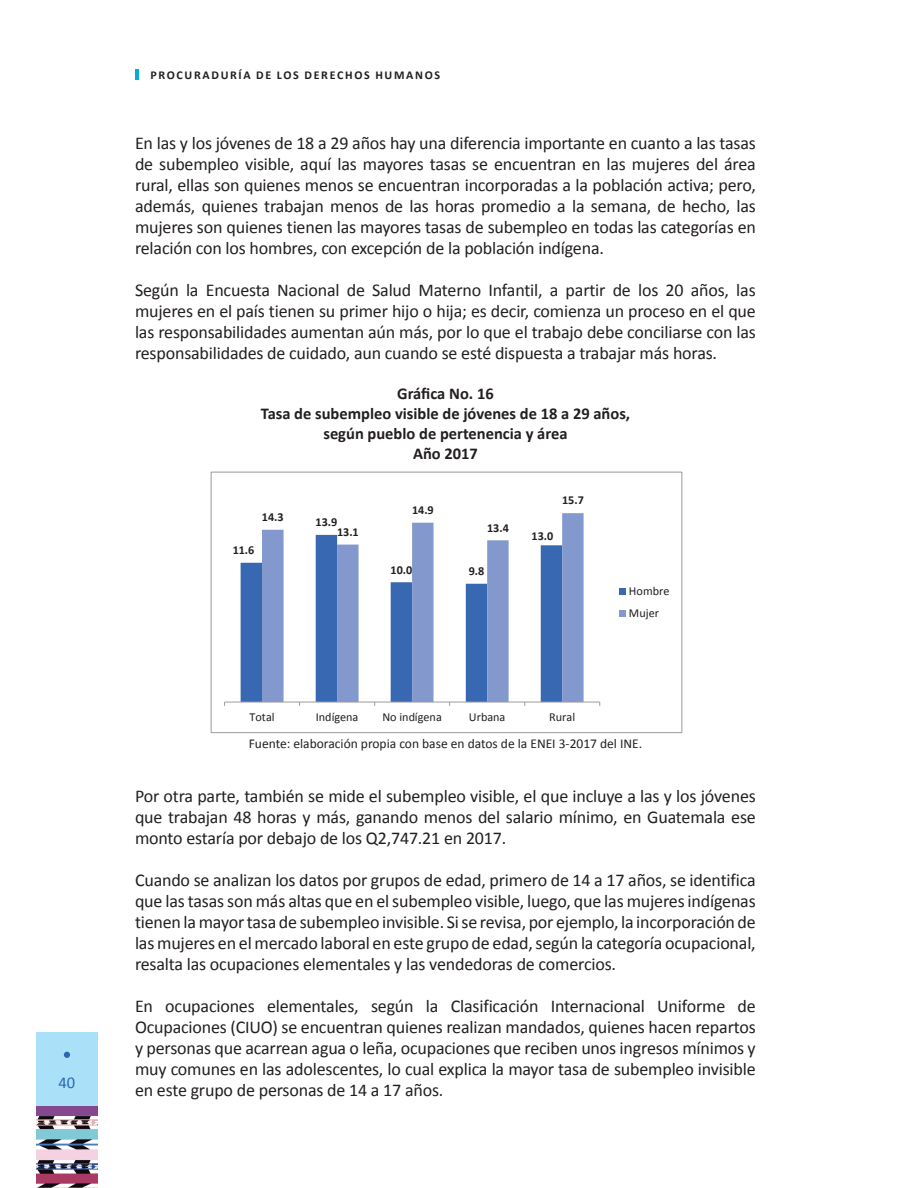
<style>
.page{position:relative;width:918px;height:1188px;background:#fff}
.page>*{position:absolute;margin:0;border:0;box-sizing:border-box;transform-origin:0 0}
.t1{font:18px/21px "Calibri";letter-spacing:-.01em;color:#231f20;text-align:justify}
.t2{font:700 16.5px/19.8px "Calibri";color:#231f20;text-align:center}
.t3{font:16.5px "Calibri";color:#2b67b2}
.t4{font:13.5px "Calibri";color:#231f20}
.t5{font:12.15px/22px "Calibri";color:#231f20}
.t6{font:700 12.15px "Calibri";color:#231f20}
.t7{font:700 12px "Calibri";letter-spacing:.14em;color:#231f20}
</style>
<div class="page">
<img style="left:36px;top:1032px;width:62px;height:156px">
<svg style="left:64px;top:1052px;width:6px;height:6px"></svg>
<svg style="left:135px;top:70px;width:3px;height:10px"></svg>
<div style="left:241px;top:562px;width:21px;height:140px;background:#3868b2"></div>
<svg style="left:262px;top:513px;width:322px;height:189px"></svg>
<hr style="left:225px;top:702px;width:375px;height:1px;background:#9b9ca0">
<div style="left:619px;top:588px;width:7px;height:7px;background:#3868b2"></div>
<div style="left:619px;top:610px;width:7px;height:7px;background:#8399ce"></div>
<div style="left:211px;top:472px;width:471px;height:261px;border:1px solid #9b9ca0"></div>
<p class="t3" style="left:59px;top:1072px;width:18px">40</p>
<p class="t7" style="left:150px;top:68px;width:291px">PROCURADURÍA DE LOS DERECHOS HUMANOS</p>
<p class="t1" style="left:135px;top:131px;width:622px">En las y los jóvenes de 18 a 29 años hay una diferencia importante en cuanto a las tasas de subempleo visible, aquí las mayores tasas se encuentran en las mujeres del área rural, ellas son quienes menos se encuentran incorporadas a la población activa; pero, además, quienes trabajan menos de las horas promedio a la semana, de hecho, las mujeres son quienes tienen las mayores tasas de subempleo en todas las categorías en relación con los hombres, con excepción de la población indígena.</p>
<p class="t1" style="left:135px;top:278px;width:622px">Según la Encuesta Nacional de Salud Materno Infantil, a partir de los 20 años, las mujeres en el país tienen su primer hijo o hija; es decir, comienza un proceso en el que las responsabilidades aumentan aún más, por lo que el trabajo debe conciliarse con las responsabilidades de cuidado, aun cuando se esté dispuesta a trabajar más horas.</p>
<p class="t2" style="left:261px;top:383px;width:371px">Gráfica No. 16<br>Tasa de subempleo visible de jóvenes de 18 a 29 años, según pueblo de pertenencia y área<br>Año 2017</p>
<p class="t6" style="left:262px;top:509px;width:23px">14.3</p>
<p class="t6" style="left:233px;top:542px;width:23px">11.6</p>
<p class="t6" style="left:316px;top:514px;width:23px">13.9</p>
<p class="t6" style="left:337px;top:524px;width:23px">13.1</p>
<p class="t6" style="left:412px;top:502px;width:23px">14.9</p>
<p class="t6" style="left:487px;top:520px;width:23px">13.4</p>
<p class="t6" style="left:391px;top:562px;width:23px">10.0</p>
<p class="t6" style="left:469px;top:563px;width:17px">9.8</p>
<p class="t6" style="left:562px;top:493px;width:23px">15.7</p>
<p class="t6" style="left:532px;top:528px;width:23px">13.0</p>
<p class="t5" style="left:250px;top:706px;width:27px">Total</p>
<p class="t5" style="left:316px;top:706px;width:44px">Indígena</p>
<p class="t5" style="left:382px;top:706px;width:61px">No indígena</p>
<p class="t5" style="left:469px;top:706px;width:38px">Urbana</p>
<p class="t5" style="left:549px;top:706px;width:27px">Rural</p>
<p class="t5" style="left:629px;top:580px;width:42px">Hombre<br>Mujer</p>
<p class="t4" style="left:249px;top:735px;width:395px">Fuente: elaboración propia con base en datos de la ENEI 3-2017 del INE.</p>
<p class="t1" style="left:135px;top:785px;width:622px">Por otra parte, también se mide el subempleo visible, el que incluye a las y los jóvenes que trabajan 48 horas y más, ganando menos del salario mínimo, en Guatemala ese monto estaría por debajo de los Q2,747.21 en 2017.</p>
<p class="t1" style="left:135px;top:869px;width:622px">Cuando se analizan los datos por grupos de edad, primero de 14 a 17 años, se identifica que las tasas son más altas que en el subempleo visible, luego, que las mujeres indígenas tienen la mayor tasa de subempleo invisible. Si se revisa, por ejemplo, la incorporación de las mujeres en el mercado laboral en este grupo de edad, según la categoría ocupacional, resalta las ocupaciones elementales y las vendedoras de comercios.</p>
<p class="t1" style="left:135px;top:995px;width:622px">En ocupaciones elementales, según la Clasificación Internacional Uniforme de Ocupaciones (CIUO) se encuentran quienes realizan mandados, quienes hacen repartos y personas que acarrean agua o leña, ocupaciones que reciben unos ingresos mínimos y muy comunes en las adolescentes, lo cual explica la mayor tasa de subempleo invisible en este grupo de personas de 14 a 17 años.</p>
</div>
